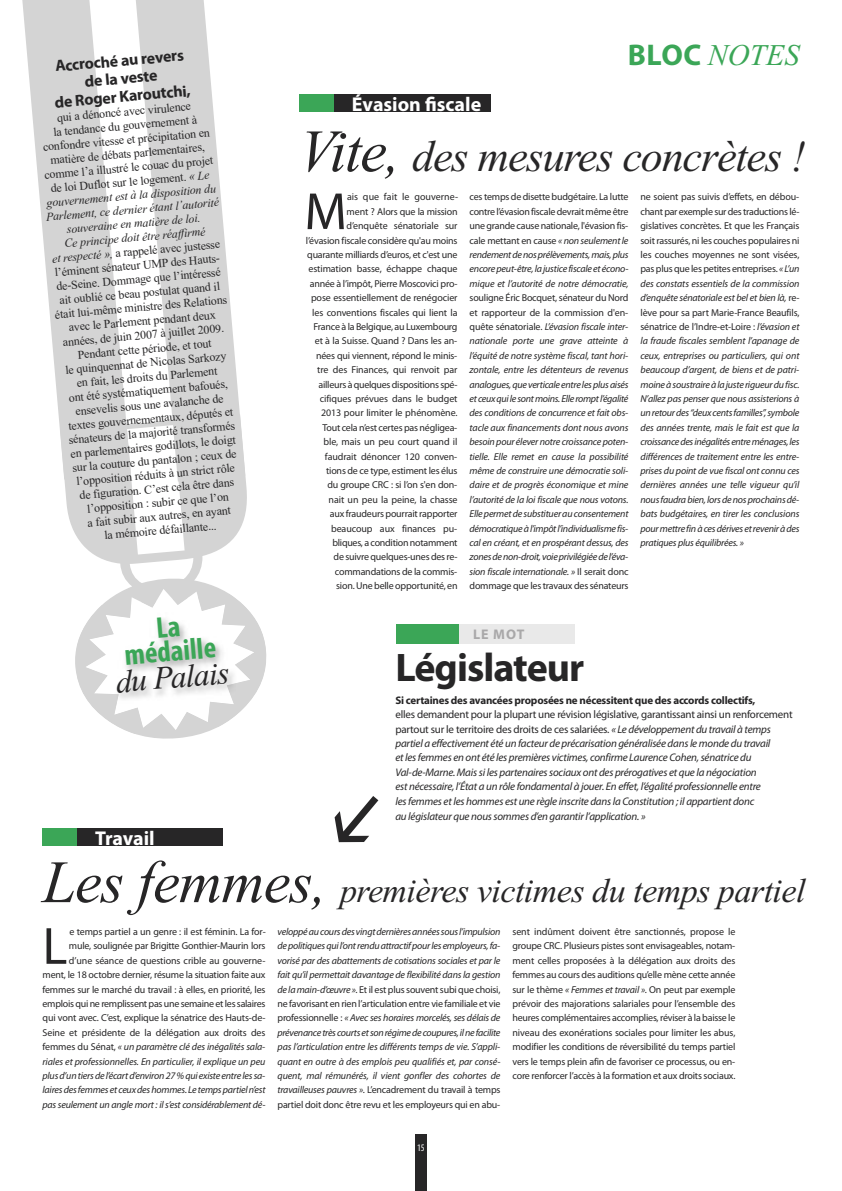
<style>
.page{position:relative;width:842px;height:1191px;background:#fff}
.page>*{position:absolute;margin:0;border:0;box-sizing:border-box;transform-origin:0 0}
.t1{font:52.7px "Myriad Pro";color:#272627}
.t2{font:italic 44px "Times New Roman";letter-spacing:-.025em;color:#272627}
.t3{font:700 40px "Myriad Pro";letter-spacing:-.025em;color:#272627}
.t4{font:italic 34px "Times New Roman";letter-spacing:-.015em;color:#272627}
.t5{font:italic 32.1px "Times New Roman";color:#272627}
.t6{font:700 condensed 30px/24px "Myriad Pro";color:#3ba657;text-align:center}
.t7{font:italic 30px "Times New Roman";color:#3ba657}
.t8{font:700 20px "Myriad Pro";color:#fff}
.t9{font:700 16px/18px "Myriad Pro";color:#272627;text-align:center}
.t10{font:700 14px "Myriad Pro";color:#a9a8a9}
.t11{font:12px/14px "Times New Roman";color:#272627;text-align:center}
.t12{font:italic 11px/14.5px "Myriad Pro";letter-spacing:-.02em;color:#272627}
.t13{font:700 11px "Myriad Pro";letter-spacing:-.02em;color:#272627}
.t14{font:italic 10px/14.4px "Myriad Pro";letter-spacing:-.02em;color:#272627;text-align:justify}
.t15{font:10px/14.4px "Myriad Pro";letter-spacing:-.02em;color:#272627;text-align:right}
.t16{font:condensed 10px "Myriad Pro";color:#fff}
.s1{font-style:italic}
.s2{font-family:"Myriad Pro";font-weight:700;font-style:normal}
.s3{font-size:60px}
.s4{font-style:normal}
</style>
<div class="page">
<svg style="left:64px;top:423px;width:183px;height:316px"></svg>
<svg style="left:135px;top:0;width:110px;height:481px;fill:#d4d4d4"></svg>
<svg style="left:22px;top:0;width:109px;height:479px;fill:#d4d4d4"></svg>
<img style="left:75px;top:594px;width:192px;height:140px">
<div style="left:333px;top:94px;width:158px;height:17px;background:#272627"></div>
<div style="left:299px;top:94px;width:34px;height:17px;background:#3ba657"></div>
<div style="left:77px;top:828px;width:146px;height:17px;background:#272627"></div>
<div style="left:43px;top:828px;width:34px;height:17px;background:#3ba657"></div>
<div style="left:415px;top:1134px;width:12px;height:57px;background:#272627"></div>
<div style="left:396px;top:624px;width:63px;height:20px;background:#3ba657"></div>
<div style="left:459px;top:624px;width:116px;height:20px;background:#e9e9e9"></div>
<svg style="left:335px;top:796px;width:43px;height:46px"></svg>
<h3 class="t9" style="left:51px;top:59px;width:138px;rotate:-5deg">accroché au revers de laveste<br>de rogerKaroutchi,</h3>
<p class="t11" style="left:37px;top:112px;width:175px;rotate:-5deg">qui a dénoncé avec virulence<br>la tendance du gouvernement à confondre vitesse et précipitation en matière de débats parlementaires, comme l’a illustré le couac du projet de loi Duflot sur le logement. <span class="s1">« Le gouvernement est à la disposition du Parlement, ce dernier étant l’autorité souveraine en matière de loi.<br>Ce principe doit être réaffirmé<br>et respecté »,</span> a rappelé avec justesse l’éminent sénateur UMP des Hauts&shy;de-Seine. Dommage que l’intéressé ait oublié ce beau postulat quand il était lui-même ministre des Relations avec le Parlement pendant deux années, de juin 2007 à juillet 2009.<br>Pendant cette période, et tout<br>le quinquennat de Nicolas Sarkozy en fait, les droits du Parlement<br>ont été systématiquement bafoués, ensevelis sous une avalanche de textes gouvernementaux, députés et sénateurs de la majorité transformés en parlementaires godillots, le doigt sur la couture du pantalon ; ceux de l’opposition réduits à un strict rôle<br>de figuration. C’est cela être dans l’opposition : subir ce que l’on<br>a fait subir aux autres, en ayant<br>la mémoire défaillante...</p>
<h3 class="t6" style="left:122px;top:621px;width:93px;rotate:-5deg">La médaille</h3>
<h3 class="t5" style="left:114px;top:663px;width:116px;rotate:-5deg">du Palais</h3>
<h3 class="t8" style="left:95px;top:831px;width:61px">Travail</h3>
<h3 class="t8" style="left:352px;top:97px;width:131px">évasion fiscale</h3>
<h3 class="t7" style="left:628px;top:37px;width:173px"><span class="s2">Bloc</span> NOTES</h3>
<h2 class="t2" style="left:299px;top:130px;width:508px"><span class="s3">Vite,</span> des mesures concrètes !</h2>
<p class="t15" style="left:306px;top:190px;width:154px">ais que fait le gouverne-<br>ment ? Alors que la mission d’enquête sénatoriale sur<br>l’évasion fiscale considère qu'au moins quarante milliards d’euros, et c'est une estimation basse, échappe chaque année à l’impôt, Pierre Moscovici pro&shy;pose essentiellement de renégocier les conventions fiscales qui lient la<br>France à la Belgique, au Luxembourg et à la Suisse. Quand ? Dans les an&shy;nées qui viennent, répond le minis&shy;tre des Finances, qui renvoit par ailleurs à quelques dispositions spé&shy;cifiques prévues dans le budget<br>2013 pour limiter le phénomène.<br>Tout cela n’est certes pas négligea-<br>ble, mais un peu court quand il faudrait dénoncer 120 conven&shy;tions de ce type, estiment les élus<br>du groupe CRC : si l’on s'en don-<br>nait un peu la peine, la chasse<br>aux fraudeurs pourrait rapporter beaucoup aux finances pu&shy;bliques, a condition notamment<br>de suivre quelques-unes des re&shy;commandations de la commis-<br>sion. Une belle opportunité, en</p>
<p class="t15" style="left:470px;top:190px;width:160px;text-align:justify">ces temps de disette budgétaire. La lutte contre l’évasion fiscale devrait même être une grande cause nationale, l'évasion fis&shy;cale mettant en cause <span class="s1">« non seulement le rendementdenosprélèvements,mais,plus encorepeut-être,lajustice fiscale et écono&shy;mique et l’autorité de notre démocratie,</span></p>
<h1 class="t1" style="left:304px;top:192px;width:44px">M</h1>
<p class="t14" style="left:470px;top:291px;width:160px"><span class="s4">souligne Éric Bocquet, sénateur du Nord et rapporteur de la commission d'en&shy;quête sénatoriale.</span> L’évasion fiscale inter&shy;nationale porte une grave atteinte à l’équité de notre système fiscal, tant hori&shy;zontale, entre les détenteurs de revenus analogues,queverticaleentrelesplusaisés et ceuxquilesontmoins.Elleromptl’égalité des conditions de concurrence et fait obs&shy;tacle aux financements dont nous avons besoinpour élevernotre croissance poten&shy;tielle. Elle remet en cause la possibilité même de construire une démocratie soli&shy;daire et de progrès économique et mine l’autorité de la loi fiscale que nous votons.<br>Ellepermetde substituerauconsentement démocratiqueàl’impôtl’individualismefis&shy;cal en créant, et en prospérant dessus, des zonesdenon-droit,voieprivilégiéedel’éva&shy;sion fiscale internationale. » <span class="s4">Il serait donc dommage que les travaux des sénateurs</span></p>
<p class="t14" style="left:640px;top:190px;width:161px"><span class="s4">ne soient pas suivis d’effets, en débou&shy;chant par exemple sur des traductions lé&shy;gislatives concrètes. Et que les Français soit rassurés, ni les couches populaires ni les couches moyennes ne sont visées, pas plus que les petites entreprises.</span> « L’un des constats essentiels de la commission d’enquête sénatoriale est bel et bien là, <span class="s4">re&shy;lève pour sa part Marie-France Beaufils, sénatrice de l’Indre-et-Loire :</span> l’évasion et la fraude fiscales semblent l’apanage de ceux, entreprises ou particuliers, qui ont beaucoup d’argent, de biens et de patri&shy;moineàsoustraireàlajuste rigueurdufisc.<br>N’allez pas penser que nous assisterions à unretourdes“deuxcentsfamilles”,symbole des années trente, mais le fait est que la croissancedesinégalitésentreménages,les différences de traitement entre les entre&shy;prises du point de vue fiscal ont connu ces dernières années une telle vigueur qu’il nousfaudrabien,lorsdenosprochainsdé&shy;bats budgétaires, en tirer les conclusions pourmettrefinàcesdérivesetreveniràdes pratiques plus équilibrées. »</p>
<h3 class="t10" style="left:473px;top:629px;width:53px">le moT</h3>
<h3 class="t3" style="left:395px;top:652px;width:190px">législateur</h3>
<p class="t13" style="left:395px;top:696px;width:361px">si certaines des avancées proposées ne nécessitent que des accords collectifs,</p>
<p class="t12" style="left:395px;top:708px;width:399px"><span class="s4">elles demandent pour la plupart une révision législative, garantissant ainsi un renforcement partout sur le territoire des droits de ces salariées.</span> « Le développement du travail à temps partiel a effectivement été un facteur de précarisation généralisée dans le monde du travail<br>et les femmes en ont été les premières victimes, confirme Laurence Cohen, sénatrice du Val-de-Marne. Mais si les partenaires sociaux ont des prérogatives et que la négociation<br>est nécessaire, l’État a un rôle fondamental à jouer. En effet, l’égalité professionnelle entre<br>les femmes et les hommes est une règle inscrite dans la Constitution ; il appartient donc<br>au législateur que nous sommes d’en garantir l’application. »</p>
<h3 class="t4" style="left:43px;top:870px;width:764px"><span class="s3">Les femmes,</span> premières victimes du temps partiel</h3>
<p class="t15" style="left:43px;top:925px;width:225px">e temps partiel a un genre : il est féminin. La for-<br>mule, soulignée par Brigitte Gonthier-Maurin lors<br>d’une séance de questions crible au gouverne-<br>ment, le 18 octobre dernier, résume la situation faite aux femmes sur le marché du travail : à elles, en priorité, les emplois qui ne remplissent pas une semaine et les salaires qui vont avec. C’est, explique la sénatrice des Hauts-de-Seine et présidente de la délégation aux droits des femmes du Sénat, <span class="s1">« un paramètre clé des inégalités sala&shy;riales et professionnelles. En particulier, il explique un peu plusd’untiersde l’écartd’environ27%qui existe entre lessa&shy;lairesdesfemmeset ceuxdeshommes. Letempspartieln’est pas seulement un angle mort : il s’est considérablement dé-</span></p>
<p class="t14" style="left:277px;top:925px;width:224px">veloppéaucoursdesvingtdernièresannéessousl’impulsion depolitiquesquil’ontrenduattractifpourlesemployeurs,fa&shy;vorisé par des abattements de cotisations sociales et par le fait qu’il permettait davantage de flexibilité dans la gestion de lamain-d’œuvre ». <span class="s4">Et il est plus souvent subi que choisi, ne favorisant en rien l’articulation entre vie familiale et vie professionnelle :</span> « Avec ses horaires morcelés, ses délais de prévenancetrèscourtsetsonrégimedecoupures,ilnefacilite pas l’articulation entre les différents temps de vie. S’appli&shy;quant en outre à des emplois peu qualifiés et, par consé&shy;quent, mal rémunérés, il vient gonfler des cohortes de travailleuses pauvres ». <span class="s4">L’encadrement du travail à temps partiel doit donc être revu et les employeurs qui en abu-</span></p>
<p class="t15" style="left:512px;top:925px;width:224px;text-align:justify">sent indûment doivent être sanctionnés, propose le groupe CRC. Plusieurs pistes sont envisageables, notam&shy;ment celles proposées à la délégation aux droits des femmes au cours des auditions qu’elle mène cette année sur le thème <span class="s1">« Femmes et travail ».</span> On peut par exemple prévoir des majorations salariales pour l’ensemble des heures complémentaires accomplies, réviser à la baisse le niveau des exonérations sociales pour limiter les abus, modifier les conditions de réversibilité du temps partiel vers le temps plein afin de favoriser ce processus, ou en&shy;core renforcer l’accès à la formation et aux droits sociaux.</p>
<h1 class="t1" style="left:43px;top:926px;width:26px">L</h1>
<p class="t16" style="left:417px;top:1144px;width:9px">15</p>
</div>
